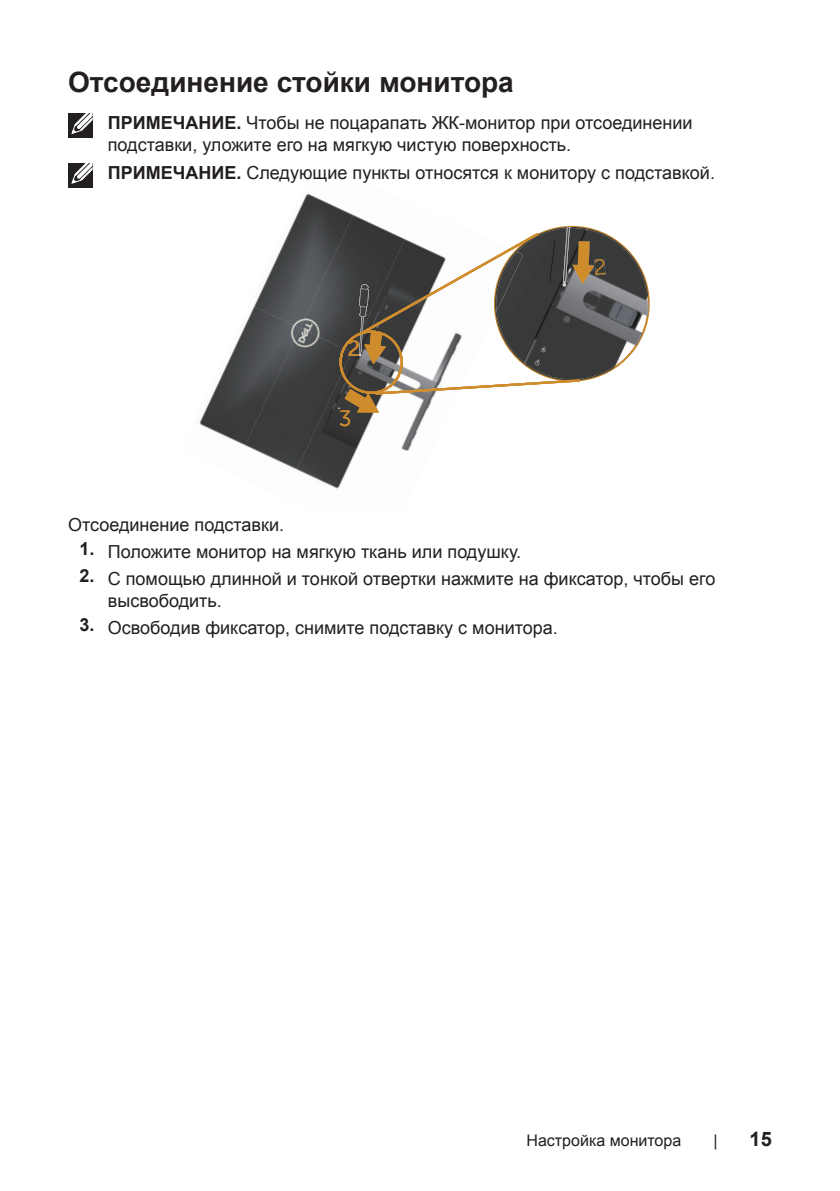
<style>
.page{position:relative;width:840px;height:1191px;background:#fff}
.page>*{position:absolute;margin:0;border:0;box-sizing:border-box;transform-origin:0 0}
.Head_2{font:700 28px "Arial";color:#231f20}
.t1{font:21.8px "Museo Sans For Dell 300";color:#c78830}
.t2{font:700 20px "Arial";color:#231f20}
.text{font:18px/21.6px "Arial";color:#231f20}
.text_item_umber_2{font:18px/21.6px "Arial";color:#231f20}
.text_item_number{font:18px "Arial";color:#231f20}
.t3{font:16px "Arial";color:#231f20}
.s1{font-weight:700}
</style>
<div class="page">
<div style="left:68px;top:113px;width:24px;height:24px;background:#231f20"></div>
<svg style="left:71px;top:113px;width:22px;height:22px"></svg>
<div style="left:68px;top:163px;width:24px;height:24px;background:#231f20"></div>
<svg style="left:71px;top:163px;width:22px;height:22px"></svg>
<img style="left:199px;top:319px;width:49px;height:120px">
<img style="left:248px;top:208px;width:52px;height:120px">
<img style="left:231px;top:328px;width:69px;height:135px">
<img style="left:300px;top:193px;width:51px;height:159px">
<img style="left:283px;top:352px;width:57px;height:137px">
<img style="left:351px;top:214px;width:26px;height:12px">
<img style="left:340px;top:412px;width:87px;height:74px">
<svg style="left:339px;top:226px;width:310px;height:186px"></svg>
<p class="Head_2" style="left:68px;top:64px;width:447px">Отсоединение стойки монитора</p>
<p class="text" style="left:108px;top:112px;width:586px"><span class="s1">ПРИМЕЧАНИЕ.</span> Чтобы не поцарапать ЖК-монитор при отсоединении подставки, уложите его на мягкую чистую поверхность.</p>
<p class="text" style="left:108px;top:162px;width:608px"><span class="s1">ПРИМЕЧАНИЕ.</span> Следующие пункты относятся к монитору с подставкой.</p>
<p class="t1" style="left:347px;top:337px;width:14px">2</p>
<p class="t1" style="left:339px;top:406px;width:14px">3</p>
<p class="text" style="left:68px;top:514px;width:217px">Отсоединение подставки.</p>
<p class="text_item_number" style="left:79px;top:540px;width:443px"><sup>1.</sup> Положите монитор на мягкую ткань или подушку.</p>
<p class="text_item_umber_2" style="left:108px;top:568px;width:608px;text-indent:-28px"><sup>2.</sup> С помощью длинной и тонкой отвертки нажмите на фиксатор, чтобы его высвободить.</p>
<p class="text_item_umber_2" style="left:79px;top:617px;width:479px"><sup>3.</sup> Освободив фиксатор, снимите подставку с монитора.</p>
<p class="t3" style="left:526px;top:1129px;width:156px">Настройка монитора</p>
<p class="t3" style="left:713px;top:1129px;width:6px">|</p>
<p class="t2" style="left:749px;top:1125px;width:24px">15</p>
</div>
